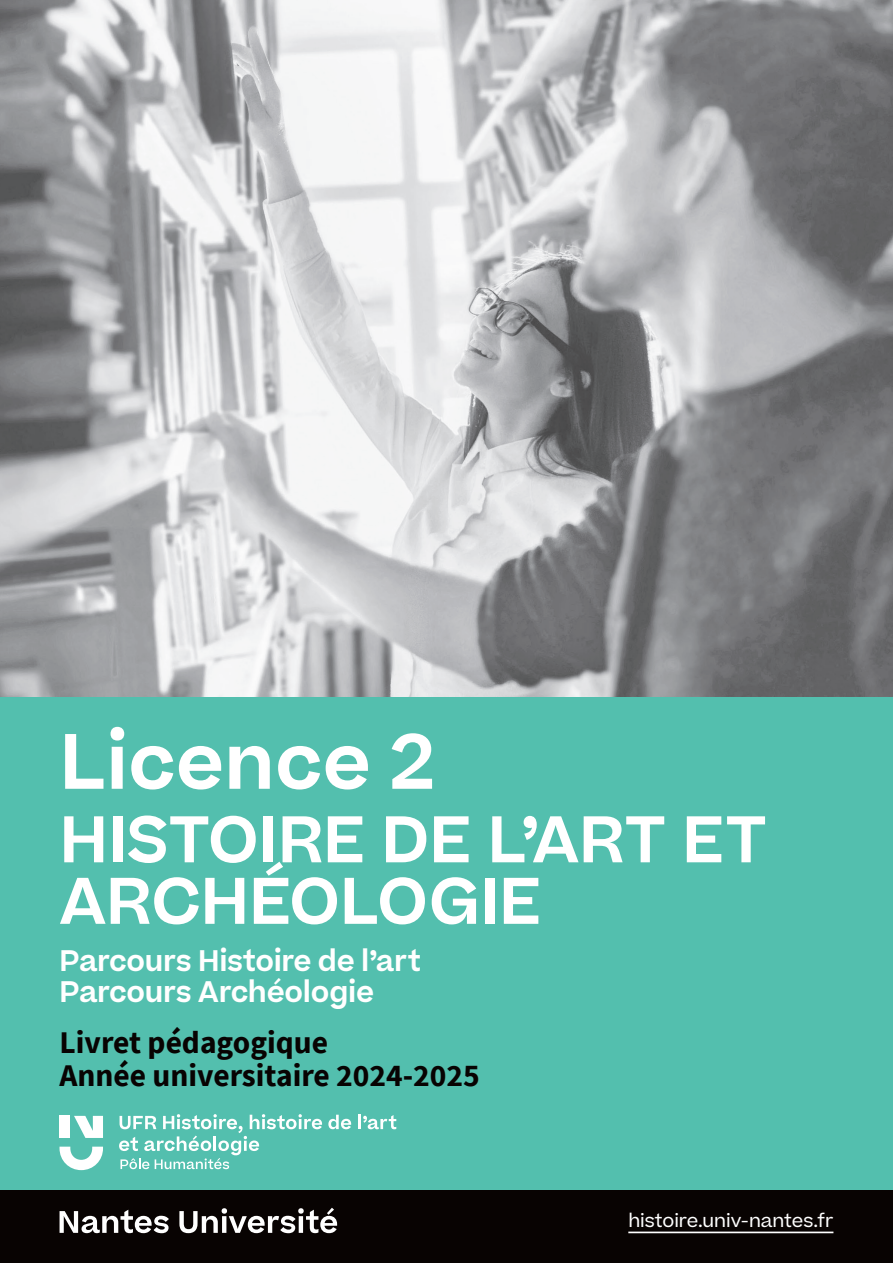
<style>
.page{position:relative;width:893px;height:1263px;background:#fff}
.page>*{position:absolute;margin:0;border:0;box-sizing:border-box;transform-origin:0 0}
.Titre_1_couv{font:600 75px "Beatrice";color:#fff}
.Titre_1_couv-2{font:600 63px/61.5px "Beatrice";color:#fff}
.livret_pédagogique___année{font:700 31.5px "Source Sans Pro";color:#080302}
.Titre_2_couv{font:600 28.5px "Beatrice";letter-spacing:-.01em;color:#fff}
.t1{font:18px "Beatrice";color:#fff}
</style>
<div class="page">
<img style="left:0;top:0;width:893px;height:698px">
<div style="left:0;top:698px;width:893px;height:565px;background:#53bfae"></div>
<div style="left:0;top:1191px;width:893px;height:72px;background:#080302"></div>
<svg style="left:60px;top:1208px;width:277px;height:25px"></svg>
<hr style="left:628px;top:1231px;width:205px;height:2px;background:#fff">
<svg style="left:60px;top:1147px;width:43px;height:23px"></svg>
<svg style="left:74px;top:1116px;width:29px;height:22px"></svg>
<div style="left:60px;top:1116px;width:10px;height:22px;background:#fff"></div>
<svg style="left:328px;top:1115px;width:23px;height:14px"></svg>
<hr style="left:358px;top:1115px;width:3px;height:14px;background:#fff">
<svg style="left:363px;top:1115px;width:33px;height:14px"></svg>
<svg style="left:119px;top:1114px;width:203px;height:55px"></svg>
<p class="Titre_1_couv" style="left:60px;top:711px;width:376px">Licence 2</p>
<p class="Titre_1_couv-2" style="left:60px;top:809px;width:709px">HISTOIRE DE L’ART ET<br>ARCHÉOLOGIE</p>
<p class="Titre_2_couv" style="left:60px;top:941px;width:363px">Parcours Histoire de l’art</p>
<p class="Titre_2_couv" style="left:60px;top:973px;width:316px">Parcours Archéologie</p>
<p class="livret_pédagogique___année" style="left:60px;top:1021px;width:270px">Livret pédagogique</p>
<p class="livret_pédagogique___année" style="left:60px;top:1054px;width:422px">Année universitaire 2024-2025</p>
<p class="t1" style="left:628px;top:1208px;width:207px">histoire.univ-nantes.fr</p>
</div>
